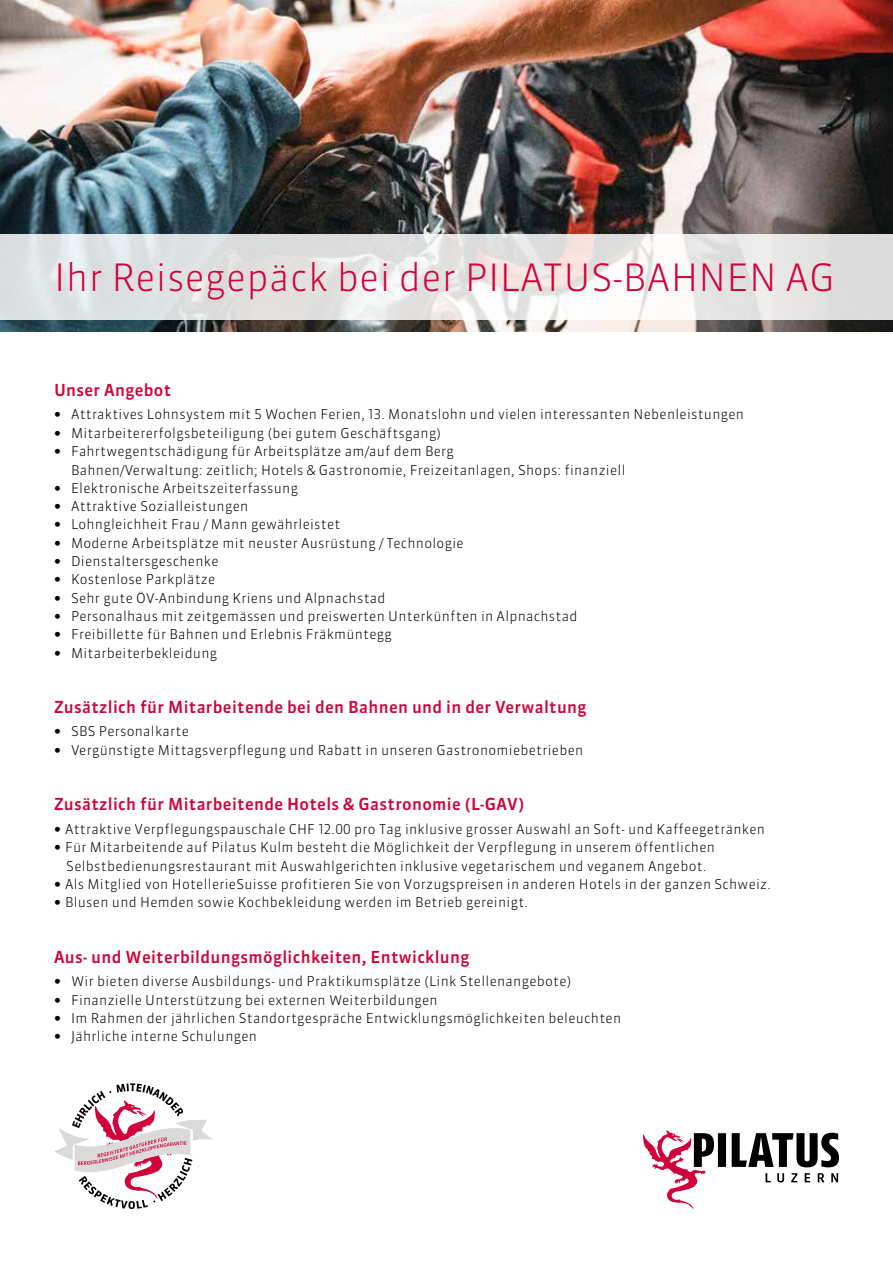
<style>
.page{position:relative;width:893px;height:1263px;background:#fff}
.page>*{position:absolute;margin:0;border:0;box-sizing:border-box;transform-origin:0 0}
.t1{font:300 37.5px "Sanuk LF";letter-spacing:.01em;color:#d0043a}
.t2{font:500 16.5px "Sanuk LF";letter-spacing:.02em;color:#d0043a}
.t3{font:300 13.5px/18.3px "Sanuk LF";letter-spacing:.02em;color:#000}
.s1{font-family:"Museo 500";font-weight:400}
</style>
<div class="page">
<img style="left:0;top:0;width:893px;height:332px">
<svg style="left:0;top:235px;width:893px;height:85px;fill:#e2e2e2"></svg>
<svg style="left:643px;top:1130px;width:196px;height:79px"></svg>
<svg style="left:54px;top:1083px;width:159px;height:126px"></svg>
<h1 class="t1" style="left:54px;top:254px;width:783px">Ihr Reisegepäck bei der PILATUS-BAHNEN AG</h1>
<p class="t2" style="left:54px;top:379px;width:119px">Unser Angebot</p>
<p class="t3" style="left:54px;top:405px;width:692px"><span class="s1">∞</span> Attraktives Lohnsystem mit 5 Wochen Ferien, 13. Monatslohn und vielen interessanten Nebenleistungen</p>
<p class="t3" style="left:54px;top:423px;width:389px"><span class="s1">∞</span> Mitarbeitererfolgsbeteiligung (bei gutem Geschäftsgang)</p>
<p class="t3" style="left:54px;top:442px;width:401px"><span class="s1">∞</span> Fahrtwegentschädigung für Arbeitsplätze am/auf dem Berg</p>
<p class="t3" style="left:71px;top:460px;width:556px">Bahnen/Verwaltung: zeitlich; Hotels &amp; Gastronomie, Freizeitanlagen, Shops: finanziell</p>
<p class="t3" style="left:54px;top:478px;width:246px"><span class="s1">∞</span> Elektronische Arbeitszeiterfassung</p>
<p class="t3" style="left:54px;top:497px;width:196px"><span class="s1">∞</span> Attraktive Sozialleistungen</p>
<p class="t3" style="left:54px;top:515px;width:288px"><span class="s1">∞</span> Lohngleichheit Frau / Mann gewährleistet</p>
<p class="t3" style="left:54px;top:533px;width:411px"><span class="s1">∞</span> Moderne Arbeitsplätze mit neuster Ausrüstung / Technologie</p>
<p class="t3" style="left:54px;top:552px;width:166px"><span class="s1">∞</span> Dienstaltersgeschenke</p>
<p class="t3" style="left:54px;top:570px;width:163px"><span class="s1">∞</span> Kostenlose Parkplätze</p>
<p class="t3" style="left:54px;top:588px;width:333px"><span class="s1">∞</span> Sehr gute ÖV-Anbindung Kriens und Alpnachstad</p>
<p class="t3" style="left:54px;top:607px;width:525px"><span class="s1">∞</span> Personalhaus mit zeitgemässen und preiswerten Unterkünften in Alpnachstad</p>
<p class="t3" style="left:54px;top:625px;width:339px"><span class="s1">∞</span> Freibillette für Bahnen und Erlebnis Fräkmüntegg</p>
<p class="t3" style="left:54px;top:644px;width:165px"><span class="s1">∞</span> Mitarbeiterbekleidung</p>
<p class="t2" style="left:54px;top:696px;width:534px">Zusätzlich für Mitarbeitende bei den Bahnen und in der Verwaltung</p>
<p class="t3" style="left:54px;top:722px;width:531px"><span class="s1">∞</span> SBS Personalkarte<br><span class="s1">∞</span> Vergünstigte Mittagsverpflegung und Rabatt in unseren Gastronomiebetrieben</p>
<p class="t2" style="left:54px;top:794px;width:472px">Zusätzlich für Mitarbeitende Hotels &amp; Gastronomie (L-GAV)</p>
<p class="t3" style="left:54px;top:820px;width:713px"><span class="s1">∞</span> Attraktive Verpflegungspauschale CHF 12.00 pro Tag inklusive grosser Auswahl an Soft- und Kaffeegetränken</p>
<p class="t3" style="left:54px;top:838px;width:663px"><span class="s1">∞</span> Für Mitarbeitende auf Pilatus Kulm besteht die Möglichkeit der Verpflegung in unserem öffentlichen</p>
<p class="t3" style="left:66px;top:857px;width:642px">Selbstbedienungsrestaurant mit Auswahlgerichten inklusive vegetarischem und veganem Angebot.</p>
<p class="t3" style="left:54px;top:875px;width:718px"><span class="s1">∞</span> Als Mitglied von HotellerieSuisse profitieren Sie von Vorzugspreisen in anderen Hotels in der ganzen Schweiz.</p>
<p class="t3" style="left:54px;top:893px;width:475px"><span class="s1">∞</span> Blusen und Hemden sowie Kochbekleidung werden im Betrieb gereinigt.</p>
<p class="t2" style="left:54px;top:946px;width:417px">Aus- und Weiterbildungsmöglichkeiten, Entwicklung</p>
<p class="t3" style="left:54px;top:972px;width:569px"><span class="s1">∞</span> Wir bieten diverse Ausbildungs- und Praktikumsplätze (Link Stellenangebote)<br><span class="s1">∞</span> Finanzielle Unterstützung bei externen Weiterbildungen<br><span class="s1">∞</span> Im Rahmen der jährlichen Standortgespräche Entwicklungsmöglichkeiten beleuchten <span class="s1">∞</span> Jährliche interne Schulungen</p>
</div>
